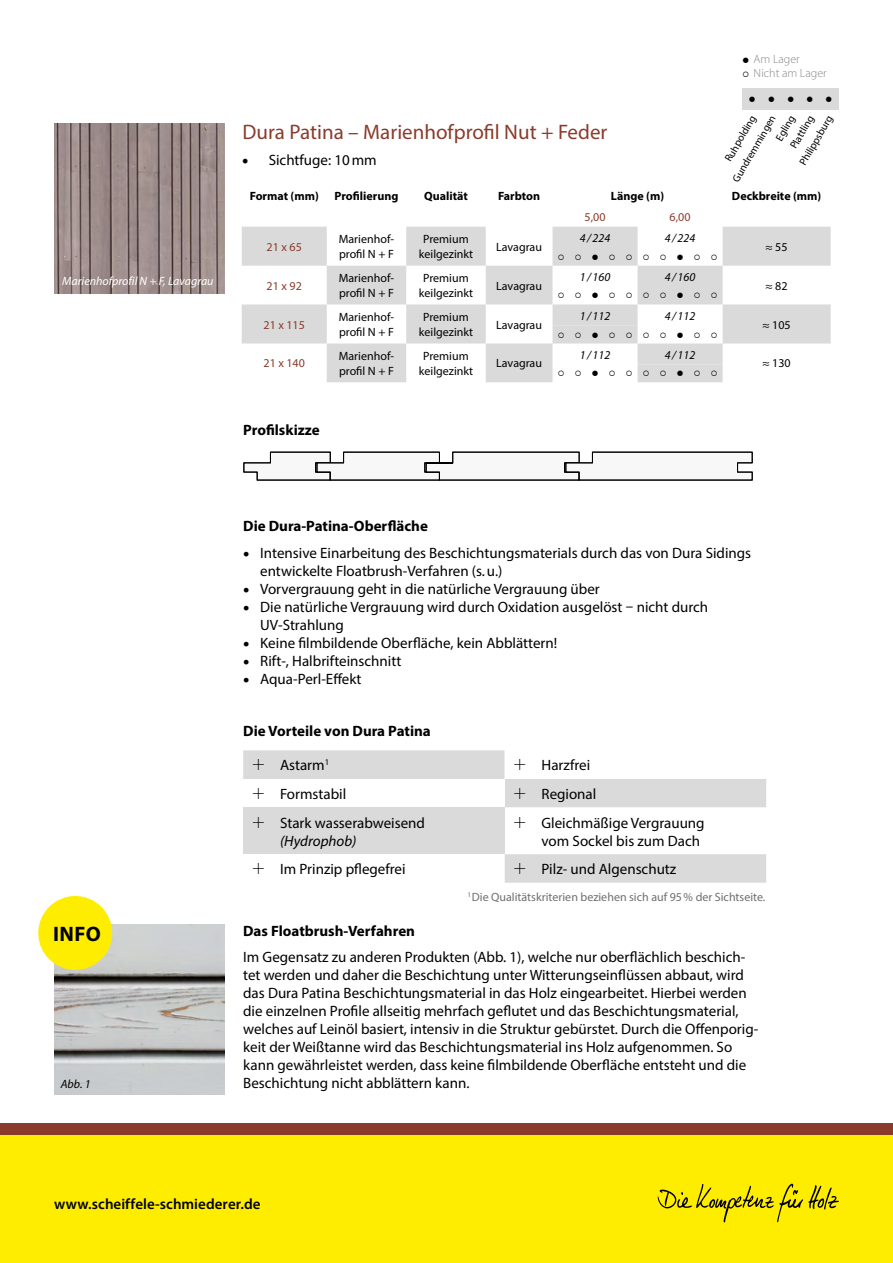
<style>
.page{position:relative;width:893px;height:1263px;background:#fff}
.page>*{position:absolute;margin:0;border:0;box-sizing:border-box;transform-origin:0 0}
.t1{font:21px "Myriad Pro";color:#8b3b2b}
.t2{font:700 21px "Myriad Pro";color:#000}
.t3{font:15px/18px "Myriad Pro";color:#000}
.t4{font:700 15px "Myriad Pro";color:#000}
.t5{font:600 15px "Myriad Pro";letter-spacing:.005em;color:#000}
.t6{font:italic 15px "Myriad Pro";color:#000}
.t7{font:12px/14.4px "Myriad Pro";color:#000}
.t8{font:700 12px "Myriad Pro";color:#000}
.t9{font:12px "Myriad Pro";color:#706f6f}
.t10{font:italic 12px "Myriad Pro";color:#000}
.t11{font:12px "Myriad Pro";color:#8b3b2b}
.t12{font:italic 12px "Myriad Pro";color:#fff}
.t13{font:300 12px "Myriad Pro";color:#878787}
.t14{font:10.5px "Myriad Pro";color:#000}
.s1{font-family:"Minion Pro";font-size:18px}
.s2{color:#000}
.s3{font-size:22.5px}
</style>
<div class="page">
<div style="left:742px;top:88px;width:97px;height:22px;background:#dadada"></div>
<img style="left:54px;top:124px;width:170px;height:170px">
<svg style="left:243px;top:452px;width:510px;height:29px"></svg>
<svg style="left:243px;top:750px;width:523px;height:133px;fill:#dadada"></svg>
<div style="left:243px;top:779px;width:262px;height:28px;background:#fff"></div>
<div style="left:243px;top:807px;width:262px;height:47px;background:#dadada"></div>
<img style="left:54px;top:924px;width:170px;height:170px">
<div style="left:38px;top:896px;width:74px;height:74px;background:#ffed00;border-radius:50%"></div>
<svg style="left:242px;top:226px;width:243px;height:1px"></svg>
<svg style="left:242px;top:227px;width:589px;height:117px;fill:#dadada"></svg>
<div style="left:0;top:1130px;width:893px;height:133px;background:#ffed00"></div>
<div style="left:0;top:1123px;width:893px;height:11px;background:#8b3b2b"></div>
<svg style="left:657px;top:1184px;width:182px;height:38px"></svg>
<svg style="left:253px;top:759px;width:11px;height:11px"></svg>
<svg style="left:505px;top:750px;width:261px;height:104px"></svg>
<svg style="left:253px;top:863px;width:11px;height:11px"></svg>
<svg style="left:514px;top:863px;width:11px;height:11px"></svg>
<svg style="left:592px;top:254px;width:6px;height:6px"></svg>
<svg style="left:677px;top:254px;width:6px;height:6px"></svg>
<svg style="left:592px;top:293px;width:6px;height:5px"></svg>
<svg style="left:677px;top:293px;width:6px;height:5px"></svg>
<svg style="left:558px;top:254px;width:23px;height:6px"></svg>
<svg style="left:609px;top:254px;width:23px;height:6px"></svg>
<svg style="left:643px;top:254px;width:23px;height:6px"></svg>
<svg style="left:694px;top:254px;width:23px;height:6px"></svg>
<svg style="left:558px;top:293px;width:23px;height:5px"></svg>
<svg style="left:609px;top:293px;width:23px;height:5px"></svg>
<svg style="left:643px;top:293px;width:23px;height:5px"></svg>
<svg style="left:694px;top:293px;width:23px;height:5px"></svg>
<svg style="left:327px;top:304px;width:504px;height:78px"></svg>
<h1 class="t1" style="left:243px;top:119px;width:366px">Dura Patina – Marienhofprofil Nut + Feder</h1>
<p class="t3" style="left:242px;top:151px;width:136px"><span class="s1">•</span> Sichtfuge: 10mm</p>
<p class="t13" style="left:754px;top:52px;width:48px">Am Lager</p>
<p class="t13" style="left:742px;top:66px;width:86px"><span class="s2">○</span> Nicht am Lager</p>
<p class="t14" style="left:722px;top:157px;width:53px;rotate:-60deg">Ruhpolding</p>
<p class="t14" style="left:730px;top:178px;width:77px;rotate:-60deg">Gundremmingen</p>
<p class="t14" style="left:773px;top:137px;width:29px;rotate:-60deg">Egling</p>
<p class="t14" style="left:787px;top:144px;width:38px;rotate:-60deg">Plattling</p>
<p class="t14" style="left:796px;top:161px;width:57px;rotate:-60deg">Philippsburg</p>
<p class="t12" style="left:62px;top:273px;width:153px">Marienhofprofil N + F, Lavagrau</p>
<p class="t8" style="left:250px;top:188px;width:71px">Format (mm)</p>
<p class="t8" style="left:335px;top:188px;width:65px">Profilierung</p>
<p class="t8" style="left:424px;top:188px;width:45px">Qualität</p>
<p class="t8" style="left:498px;top:188px;width:44px">Farbton</p>
<p class="t8" style="left:611px;top:188px;width:55px">Länge (m)</p>
<p class="t8" style="left:732px;top:188px;width:91px">Deckbreite (mm)</p>
<p class="t11" style="left:585px;top:209px;width:22px">5,00</p>
<p class="t11" style="left:670px;top:209px;width:22px">6,00</p>
<p class="t11" style="left:267px;top:239px;width:37px">21 x 65</p>
<p class="t7" style="left:339px;top:232px;width:57px">Marienhof&shy;profil N + F</p>
<p class="t7" style="left:419px;top:232px;width:56px;text-align:center">Premium keilgezinkt</p>
<p class="t7" style="left:496px;top:239px;width:47px">Lavagrau</p>
<p class="t10" style="left:580px;top:230px;width:32px">4/224</p>
<p class="t10" style="left:665px;top:230px;width:32px">4/224</p>
<p class="t7" style="left:766px;top:239px;width:24px">≈ 55</p>
<p class="t11" style="left:267px;top:278px;width:37px">21 x 92</p>
<p class="t7" style="left:339px;top:271px;width:57px">Marienhof&shy;profil N + F</p>
<p class="t7" style="left:419px;top:271px;width:56px;text-align:center">Premium keilgezinkt</p>
<p class="t7" style="left:496px;top:278px;width:47px">Lavagrau</p>
<p class="t10" style="left:580px;top:269px;width:32px">1/160</p>
<p class="t10" style="left:665px;top:269px;width:32px">4/160</p>
<p class="t7" style="left:766px;top:278px;width:24px">≈ 82</p>
<p class="t11" style="left:264px;top:317px;width:43px">21 x 115</p>
<p class="t7" style="left:339px;top:310px;width:57px">Marienhof&shy;profil N + F</p>
<p class="t7" style="left:419px;top:310px;width:56px;text-align:center">Premium keilgezinkt</p>
<p class="t7" style="left:496px;top:317px;width:47px">Lavagrau</p>
<p class="t10" style="left:580px;top:308px;width:32px">1/112</p>
<p class="t10" style="left:665px;top:308px;width:32px">4/112</p>
<p class="t7" style="left:762px;top:317px;width:30px">≈ 105</p>
<p class="t11" style="left:264px;top:356px;width:43px">21 x 140</p>
<p class="t7" style="left:339px;top:349px;width:57px">Marienhof&shy;profil N + F</p>
<p class="t7" style="left:419px;top:349px;width:56px;text-align:center">Premium keilgezinkt</p>
<p class="t7" style="left:496px;top:356px;width:47px">Lavagrau</p>
<p class="t10" style="left:580px;top:347px;width:32px">1/112</p>
<p class="t10" style="left:665px;top:347px;width:32px">4/112</p>
<p class="t7" style="left:762px;top:356px;width:30px">≈ 130</p>
<p class="t4" style="left:243px;top:420px;width:78px">Profilskizze</p>
<h1 class="t2" style="left:53px;top:920px;width:49px">INFO</h1>
<p class="t10" style="left:61px;top:1077px;width:31px">Abb. 1</p>
<p class="t4" style="left:243px;top:516px;width:186px">Die Dura-Patina-Oberfläche</p>
<p class="t3" style="left:260px;top:544px;width:492px;text-indent:-17px"><span class="s3">•</span> Intensive Einarbeitung des Beschichtungsmaterials durch das von Dura Sidings entwickelte Floatbrush-Verfahren (s.u.)</p>
<p class="t3" style="left:243px;top:580px;width:358px"><span class="s3">•</span> Vorvergrauung geht in die natürliche Vergrauung über</p>
<p class="t3" style="left:260px;top:598px;width:449px;text-indent:-17px"><span class="s3">•</span> Die natürliche Vergrauung wird durch Oxidation ausgelöst – nicht durch<br>UV-Strahlung</p>
<p class="t3" style="left:243px;top:634px;width:316px"><span class="s3">•</span> Keine filmbildende Oberfläche, kein Abblättern!</p>
<p class="t3" style="left:243px;top:652px;width:160px"><span class="s3">•</span> Rift-, Halbrifteinschnitt</p>
<p class="t3" style="left:243px;top:670px;width:120px"><span class="s3">•</span> Aqua-Perl-Effekt</p>
<p class="t4" style="left:243px;top:721px;width:189px">Die Vorteile von Dura Patina</p>
<p class="t3" style="left:280px;top:756px;width:51px">Astarm<sup>1</sup></p>
<p class="t3" style="left:542px;top:756px;width:50px">Harzfrei</p>
<p class="t3" style="left:280px;top:785px;width:68px">Formstabil</p>
<p class="t3" style="left:542px;top:785px;width:56px">Regional</p>
<p class="t3" style="left:280px;top:813px;width:146px">Stark wasserabweisend</p>
<p class="t6" style="left:280px;top:831px;width:78px">(Hydrophob)</p>
<p class="t3" style="left:542px;top:813px;width:165px">Gleichmäßige Vergrauung vom Sockel bis zum Dach</p>
<p class="t3" style="left:280px;top:860px;width:127px">Im Prinzip pflegefrei</p>
<p class="t3" style="left:542px;top:860px;width:136px">Pilz- und Algenschutz</p>
<p class="t9" style="left:467px;top:889px;width:299px"><sup>1</sup>Die Qualitätskriterien beziehen sich auf 95% der Sichtseite.</p>
<p class="t4" style="left:243px;top:921px;width:173px">Das Floatbrush-Verfahren</p>
<p class="t3" style="left:243px;top:948px;width:517px">Im Gegensatz zu anderen Produkten (Abb. 1), welche nur oberflächlich beschich&shy;tet werden und daher die Beschichtung unter Witterungseinflüssen abbaut, wird das Dura Patina Beschichtungsmaterial in das Holz eingearbeitet. Hierbei werden die einzelnen Profile allseitig mehrfach geflutet und das Beschichtungsmaterial, welches auf Leinöl basiert, intensiv in die Struktur gebürstet. Durch die Offenporig&shy;keit der Weißtanne wird das Beschichtungsmaterial ins Holz aufgenommen. So kann gewährleistet werden, dass keine filmbildende Oberfläche entsteht und die Beschichtung nicht abblättern kann.</p>
<p class="t5" style="left:54px;top:1194px;width:208px">www.scheiffele-schmiederer.de</p>
</div>
